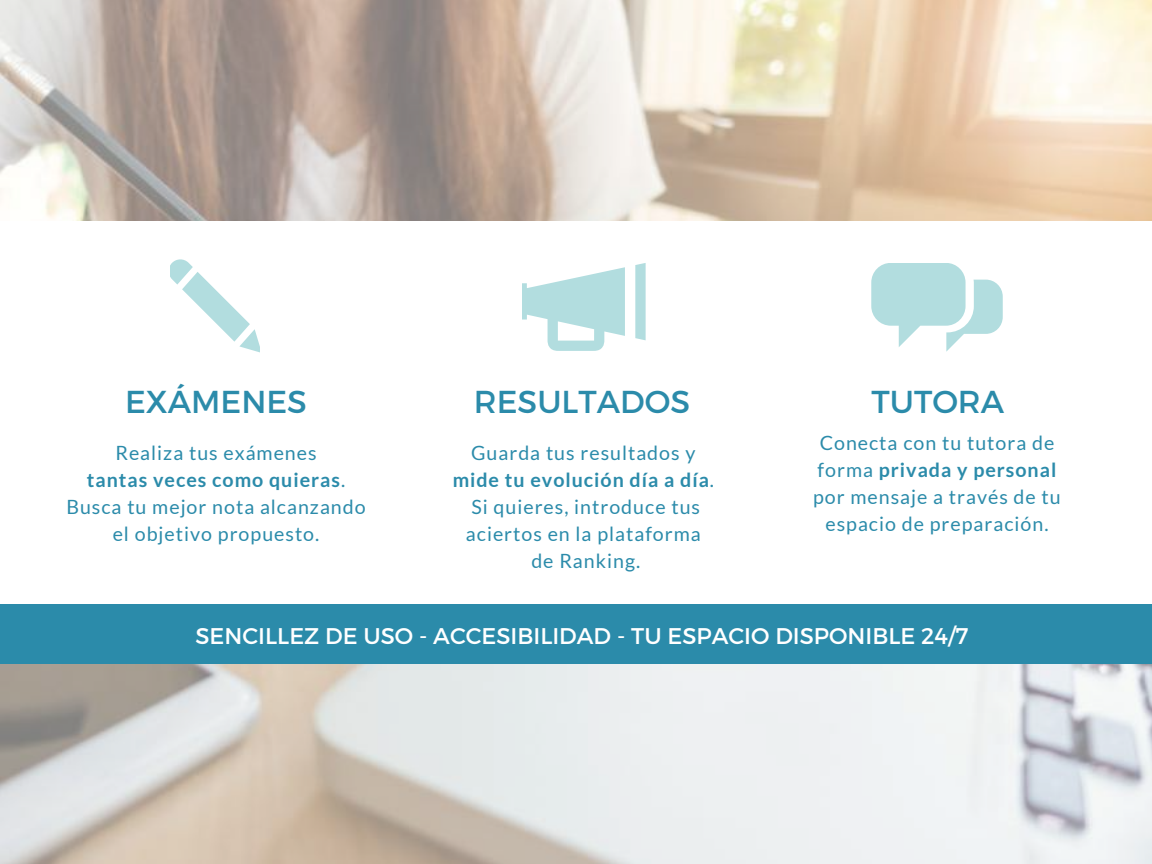
<style>
.page{position:relative;width:1152px;height:864px;background:#fff}
.page>*{position:absolute;margin:0;border:0;box-sizing:border-box;transform-origin:0 0}
.t1{font:31.65px "Montserrat";color:#2b8baa}
.t2{font:22.65px "Montserrat";color:#fff}
.t3{font:19.65px/27px "Lato";letter-spacing:.05em;color:#2b8baa;text-align:center}
.s1{font-weight:700}
</style>
<div class="page">
<img style="left:0;top:0;width:1152px;height:864px">
<div style="left:0;top:221px;width:1152px;height:440px;background:#fff"></div>
<svg style="left:171px;top:259px;width:89px;height:94px"></svg>
<svg style="left:522px;top:263px;width:124px;height:88px"></svg>
<svg style="left:871px;top:263px;width:132px;height:89px"></svg>
<div style="left:0;top:605px;width:1152px;height:59px;background:#2b8baa"></div>
<h1 class="t1" style="left:125px;top:381px;width:183px">EXÁMENES</h1>
<p class="t3" style="left:66px;top:439px;width:301px">Realiza tus exámenes<br><span class="s1">tantas veces como quieras</span>.<br>Busca tu mejor nota alcanzando el objetivo propuesto.</p>
<h1 class="t1" style="left:871px;top:381px;width:134px">TUTORA</h1>
<h1 class="t1" style="left:474px;top:381px;width:218px">RESULTADOS</h1>
<p class="t3" style="left:453px;top:439px;width:263px">Guarda tus resultados y <span class="s1">mide tu evolución día a día</span>.<br>Si quieres, introduce tus aciertos en la plataforma de Ranking.</p>
<p class="t3" style="left:813px;top:429px;width:249px">Conecta con tu tutora de forma <span class="s1">privada y personal </span>por mensaje a través de tu espacio de preparación.</p>
<p class="t2" style="left:196px;top:621px;width:774px">SENCILLEZ DE USO - ACCESIBILIDAD - TU ESPACIO DISPONIBLE 24/7</p>
</div>
